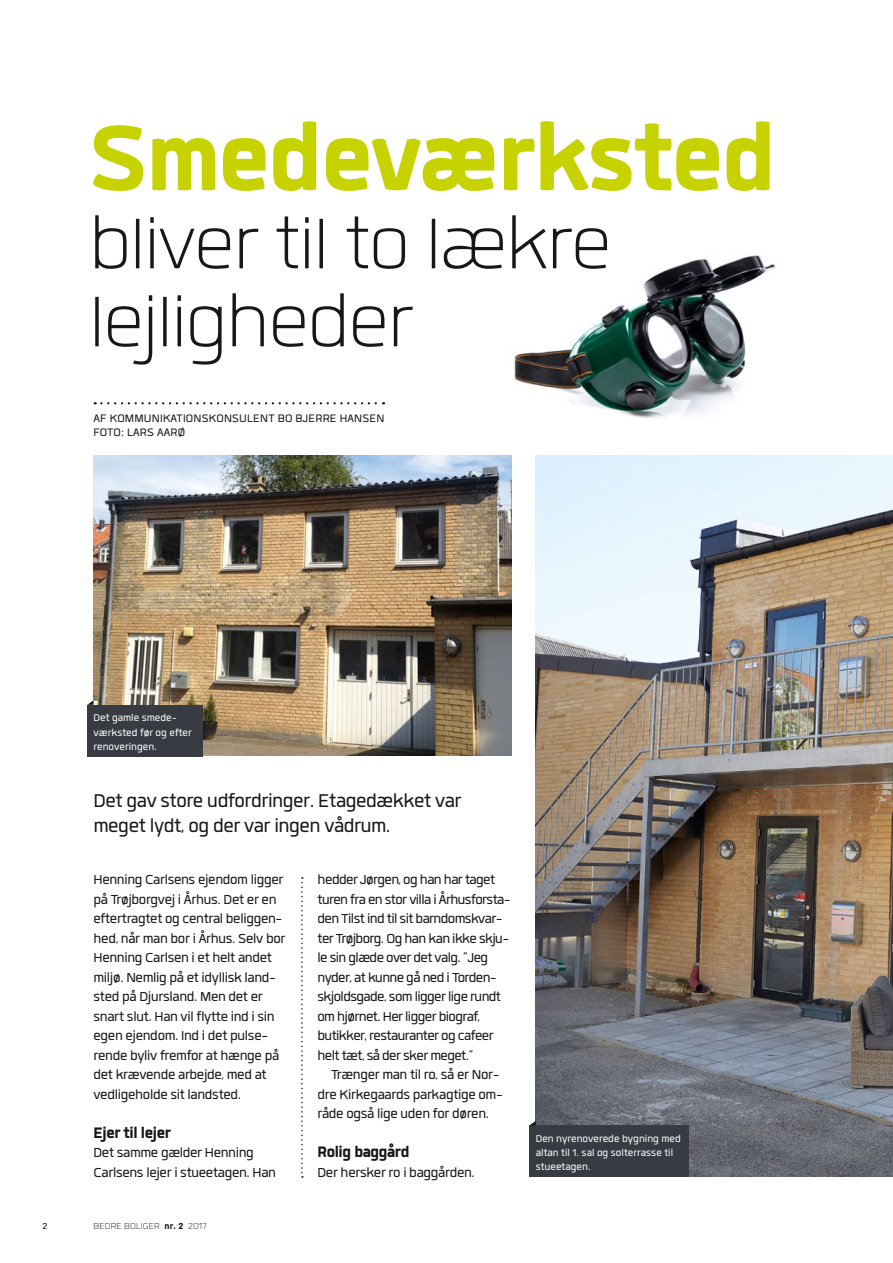
<style>
.page{position:relative;width:893px;height:1263px;background:#fff}
.page>*{position:absolute;margin:0;border:0;box-sizing:border-box;transform-origin:0 0}
.t1{font:800 129px "Quan";letter-spacing:-.01em;color:#c7d300}
.t2{font:300 99px/78px "Quan";letter-spacing:-.01em;color:#181716}
.t3{font:25.5px/25.5px "Quan";letter-spacing:-.02em;color:#181716}
.t4{font:800 21px "Quan";letter-spacing:-.02em;color:#181716}
.t5{font:18px/19.5px "Quan";letter-spacing:-.02em;color:#181716}
.t6{font:15px/13.5px "Quan";letter-spacing:.01em;color:#181716}
.t7{font:13.5px/14.2px "Quan";color:#fff}
.t8{font:300 12px "Quan";letter-spacing:.01em;color:#181716}
.t9{font:12px "Quan";color:#181716}
.s1{font-weight:800}
</style>
<div class="page">
<img style="left:513px;top:255px;width:263px;height:163px">
<img style="left:94px;top:455px;width:418px;height:301px">
<img style="left:536px;top:455px;width:357px;height:722px">
<svg style="left:95px;top:402px;width:289px;height:2px"></svg>
<svg style="left:301px;top:877px;width:2px;height:301px"></svg>
<svg style="left:87px;top:700px;width:116px;height:56px;background:#424346"></svg>
<svg style="left:529px;top:1121px;width:160px;height:56px;background:#3b3e44"></svg>
<h1 class="t1" style="left:89px;top:96px;width:688px">Smedeværksted</h1>
<h2 class="t2" style="left:89px;top:204px;width:524px">bliver til to lækre lejligheder</h2>
<p class="t6" style="left:94px;top:412px;width:292px">AF KOMMUNIKATIONSKONSULENT BO BJERRE HANSEN<br>FOTO: LARS AARØ</p>
<p class="t7" style="left:94px;top:711px;width:100px">Det gamle smede&shy;værksted før og efter renoveringen.</p>
<h3 class="t3" style="left:94px;top:787px;width:370px">Det gav store udfordringer. Etagedækket var meget lydt, og der var ingen vådrum.</h3>
<p class="t5" style="left:94px;top:870px;width:193px">Henning Carlsens ejendom ligger på Trøjborgvej i Århus. Det er en eftertragtet og central beliggen&shy;hed, når man bor i Århus. Selv bor<br>Henning Carlsen i et helt andet miljø. Nemlig på et idyllisk land&shy;sted på Djursland. Men det er snart slut. Han vil flytte ind i sin egen ejendom. Ind i det pulse&shy;rende byliv fremfor at hænge på det krævende arbejde, med at vedligeholde sit landsted.</p>
<p class="t4" style="left:94px;top:1122px;width:79px">Ejer til lejer</p>
<p class="t5" style="left:94px;top:1143px;width:184px">Det samme gælder Henning<br>Carlsens lejer i stueetagen. Han</p>
<p class="t9" style="left:43px;top:1221px;width:6px">2</p>
<p class="t8" style="left:94px;top:1221px;width:114px">BEDRE BOLIGER <span class="s1">nr. 2</span> 2017</p>
<p class="t5" style="left:317px;top:870px;width:195px">hedder Jørgen, og han har taget turen fra en stor villa i Århusforsta&shy;den Tilst ind til sit barndomskvar&shy;ter Trøjborg. Og han kan ikke skju&shy;le sin glæde over det valg. ”Jeg nyder, at kunne gå ned i Torden&shy;skjoldsgade, som ligger lige rundt om hjørnet. Her ligger biograf, butikker, restauranter og cafeer helt tæt, så der sker meget.”</p>
<p class="t5" style="left:317px;top:1065px;width:187px;text-indent:14px">Trænger man til ro, så er Nor&shy;dre Kirkegaards parkagtige om&shy;råde også lige uden for døren.</p>
<p class="t4" style="left:317px;top:1142px;width:94px">Rolig baggård</p>
<p class="t5" style="left:317px;top:1162px;width:159px">Der hersker ro i baggården.</p>
<p class="t7" style="left:536px;top:1131px;width:147px">Den nyrenoverede bygning med altan til 1. sal og solterrasse til stueetagen.</p>
</div>
